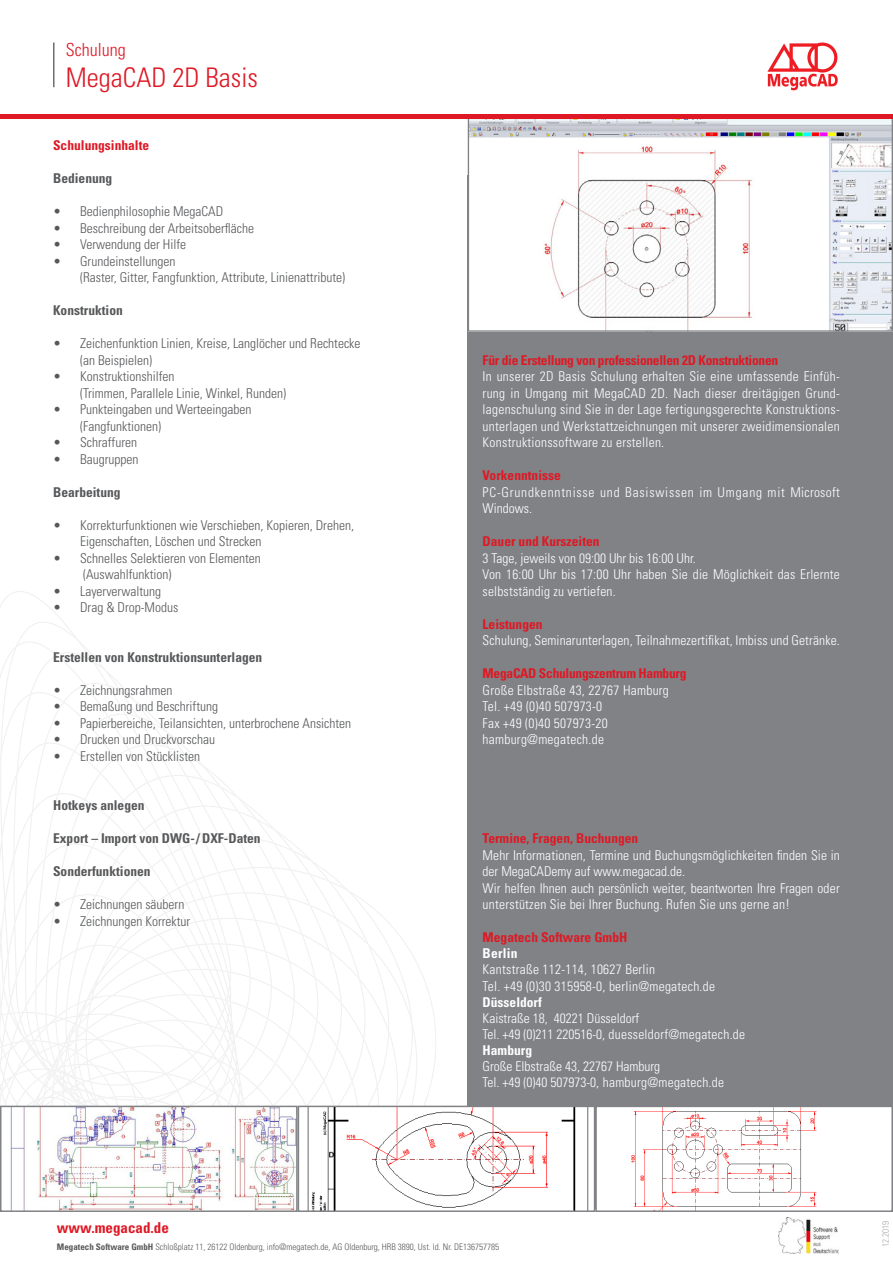
<style>
.page{position:relative;width:893px;height:1263px;background:#fff}
.page>*{position:absolute;margin:0;border:0;box-sizing:border-box;transform-origin:0 0}
.t1{font:300 condensed 27px "Univers LT Std";color:#de1925}
.t2{font:300 condensed 18px "Univers LT Std";color:#de1925}
.t3{font:700 condensed 15px "Univers LT Std";color:#de1925}
.t4{font:300 condensed 13.5px/16.5px "Univers LT Std";letter-spacing:.015em;color:#fff}
.t5{font:300 condensed 13.5px/16.5px "Univers LT Std";color:#57585a}
.t6{font:700 condensed 13.5px "Univers LT Std";color:#57585a}
.t7{font:700 condensed 13.5px "Univers LT Std";color:#de1925}
.t8{font:700 condensed 13.5px "Univers LT Std";letter-spacing:-.02em;color:#de1925}
.t9{font:300 condensed 13.5px/16.5px "Univers LT Std";letter-spacing:.06em;color:#fff}
.t10{font:700 condensed 13.5px "Univers LT Std";color:#fff}
.t11{font:300 condensed 9px "Univers LT Std";color:#57585a}
.t12{font:300 condensed 9px "Univers LT Std";color:#a8a9ad}
.s1{font-weight:700}
</style>
<div class="page">
<svg style="left:1px;top:692px;width:178px;height:50px"></svg>
<svg style="left:0;top:742px;width:234px;height:51px"></svg>
<svg style="left:0;top:793px;width:237px;height:50px"></svg>
<svg style="left:0;top:843px;width:240px;height:51px"></svg>
<svg style="left:0;top:894px;width:244px;height:51px"></svg>
<svg style="left:0;top:945px;width:360px;height:161px"></svg>
<div style="left:468px;top:175px;width:425px;height:1034px;background:#808285"></div>
<hr style="left:53px;top:43px;width:1px;height:44px;background:#57585a">
<img style="left:10px;top:1109px;width:880px;height:100px">
<div style="left:0;top:1106px;width:298px;height:106px;border:2px solid #808285"></div>
<img style="left:470px;top:119px;width:421px;height:211px">
<div style="left:298px;top:1106px;width:297px;height:106px;border:2px solid #808285"></div>
<div style="left:595px;top:1106px;width:298px;height:106px;border:2px solid #808285"></div>
<hr style="left:0;top:115px;width:893px;height:4px;background:#de1925">
<svg style="left:767px;top:43px;width:71px;height:47px"></svg>
<img style="left:778px;top:1217px;width:61px;height:36px">
<h2 class="t2" style="left:66px;top:38px;width:61px">Schulung</h2>
<h1 class="t1" style="left:66px;top:61px;width:193px">MegaCAD 2D Basis</h1>
<p class="t7" style="left:53px;top:137px;width:98px">Schulungsinhalte</p>
<p class="t6" style="left:53px;top:170px;width:61px">Bedienung</p>
<p class="t5" style="left:53px;top:203px;width:172px">• Bedienphilosophie MegaCAD</p>
<p class="t5" style="left:53px;top:220px;width:202px">• Beschreibung der Arbeitsoberfläche</p>
<p class="t5" style="left:53px;top:236px;width:134px">• Verwendung der Hilfe</p>
<p class="t5" style="left:80px;top:253px;width:267px;text-indent:-27px">• Grundeinstellungen<br>(Raster, Gitter, Fangfunktion, Attribute, Linienattribute)</p>
<p class="t6" style="left:53px;top:302px;width:71px">Konstruktion</p>
<p class="t5" style="left:80px;top:335px;width:282px;text-indent:-27px">• Zeichenfunktion Linien, Kreise, Langlöcher und Rechtecke (an Beispielen)</p>
<p class="t5" style="left:80px;top:368px;width:207px;text-indent:-27px">• Konstruktionshilfen<br>(Trimmen, Parallele Linie, Winkel, Runden)</p>
<p class="t5" style="left:80px;top:401px;width:173px;text-indent:-27px">• Punkteingaben und Werteeingaben (Fangfunktionen)</p>
<p class="t5" style="left:53px;top:434px;width:85px">• Schraffuren</p>
<p class="t5" style="left:53px;top:451px;width:87px">• Baugruppen</p>
<p class="t6" style="left:53px;top:483px;width:69px">Bearbeitung</p>
<p class="t5" style="left:80px;top:517px;width:275px;text-indent:-27px">• Korrekturfunktionen wie Verschieben, Kopieren, Drehen,<br>Eigenschaften, Löschen und Strecken</p>
<p class="t5" style="left:83px;top:550px;width:179px;text-indent:-30px">• Schnelles Selektieren von Elementen (Auswahlfunktion)</p>
<p class="t5" style="left:53px;top:583px;width:109px">• Layerverwaltung</p>
<p class="t5" style="left:53px;top:599px;width:127px">• Drag &amp; Drop-Modus</p>
<p class="t6" style="left:53px;top:648px;width:211px">Erstellen von Konstruktionsunterlagen</p>
<p class="t5" style="left:53px;top:682px;width:121px">• Zeichnungsrahmen</p>
<p class="t5" style="left:53px;top:698px;width:166px">• Bemaßung und Beschriftung</p>
<p class="t5" style="left:53px;top:715px;width:300px">• Papierbereiche, Teilansichten, unterbrochene Ansichten</p>
<p class="t5" style="left:53px;top:731px;width:163px">• Drucken und Druckvorschau</p>
<p class="t5" style="left:53px;top:747px;width:148px">• Erstellen von Stücklisten</p>
<p class="t6" style="left:53px;top:797px;width:93px">Hotkeys anlegen</p>
<p class="t6" style="left:53px;top:830px;width:209px">Export – Import von DWG- / DXF-Daten</p>
<p class="t6" style="left:53px;top:863px;width:99px">Sonderfunktionen</p>
<p class="t5" style="left:53px;top:896px;width:133px">• Zeichnungen säubern</p>
<p class="t5" style="left:53px;top:912px;width:139px">• Zeichnungen Korrektur</p>
<p class="t8" style="left:483px;top:352px;width:297px">Für die Erstellung von professionellen 2D Konstruktionen</p>
<p class="t4" style="left:483px;top:368px;width:359px;text-align:justify">In unserer 2D Basis Schulung erhalten Sie eine umfassende Einfüh&shy;rung in Umgang mit MegaCAD 2D. Nach dieser dreitägigen Grund&shy;lagenschulung sind Sie in der Lage fertigungsgerechte Konstruktions&shy;unterlagen und Werkstattzeichnungen mit unserer zweidimensionalen Konstruktionssoftware zu erstellen.</p>
<p class="t7" style="left:483px;top:467px;width:80px">Vorkenntnisse</p>
<p class="t9" style="left:483px;top:484px;width:359px">PC-Grundkenntnisse und Basiswissen im Umgang mit Microsoft<br>Windows.</p>
<p class="t7" style="left:483px;top:533px;width:118px">Dauer und Kurszeiten</p>
<p class="t4" style="left:483px;top:550px;width:359px">3 Tage, jeweils von 09:00 Uhr bis 16:00 Uhr.<br>Von 16:00 Uhr bis 17:00 Uhr haben Sie die Möglichkeit das Erlernte selbstständig zu vertiefen.</p>
<p class="t7" style="left:483px;top:616px;width:61px">Leistungen</p>
<p class="t4" style="left:483px;top:632px;width:359px">Schulung, Seminarunterlagen, Teilnahmezertifikat, Imbiss und Getränke.</p>
<p class="t8" style="left:483px;top:665px;width:205px">MegaCAD Schulungszentrum Hamburg</p>
<p class="t4" style="left:483px;top:682px;width:188px">Große Elbstraße 43, 22767 Hamburg<br>Tel. +49 (0)40 507973-0<br>Fax +49 (0)40 507973-20 hamburg@megatech.de</p>
<p class="t7" style="left:483px;top:830px;width:157px">Termine, Fragen, Buchungen</p>
<p class="t4" style="left:483px;top:847px;width:359px">Mehr Informationen, Termine und Buchungsmöglichkeiten finden Sie in der MegaCADemy auf www.megacad.de.<br>Wir helfen Ihnen auch persönlich weiter, beantworten Ihre Fragen oder unterstützen Sie bei Ihrer Buchung. Rufen Sie uns gerne an!</p>
<p class="t7" style="left:483px;top:929px;width:146px">Megatech Software GmbH</p>
<p class="t10" style="left:483px;top:945px;width:37px">Berlin</p>
<p class="t4" style="left:483px;top:962px;width:234px;line-height:16px">Kantstraße 112-114, 10627 Berlin<br>Tel. +49 (0)30 315958-0, berlin@megatech.de</p>
<p class="t10" style="left:483px;top:993px;width:61px">Düsseldorf</p>
<p class="t4" style="left:483px;top:1009px;width:264px">Kaistraße 18, 40221 Düsseldorf<br>Tel. +49 (0)211 220516-0, duesseldorf@megatech.de</p>
<p class="t10" style="left:483px;top:1042px;width:51px">Hamburg</p>
<p class="t4" style="left:483px;top:1058px;width:243px;line-height:16px">Große Elbstraße 43, 22767 Hamburg<br>Tel. +49 (0)40 507973-0, hamburg@megatech.de</p>
<p class="t3" style="left:57px;top:1218px;width:113px">www.megacad.de</p>
<p class="t11" style="left:57px;top:1242px;width:444px"><span class="s1">Megatech Software GmbH</span> Schloßplatz 11, 26122 Oldenburg, info@megatech.de, AG Oldenburg, HRB 3890, Ust. Id. Nr. DE136757785</p>
<p class="t12" style="left:880px;top:1247px;width:27px;rotate:-90deg">12.2019</p>
</div>
